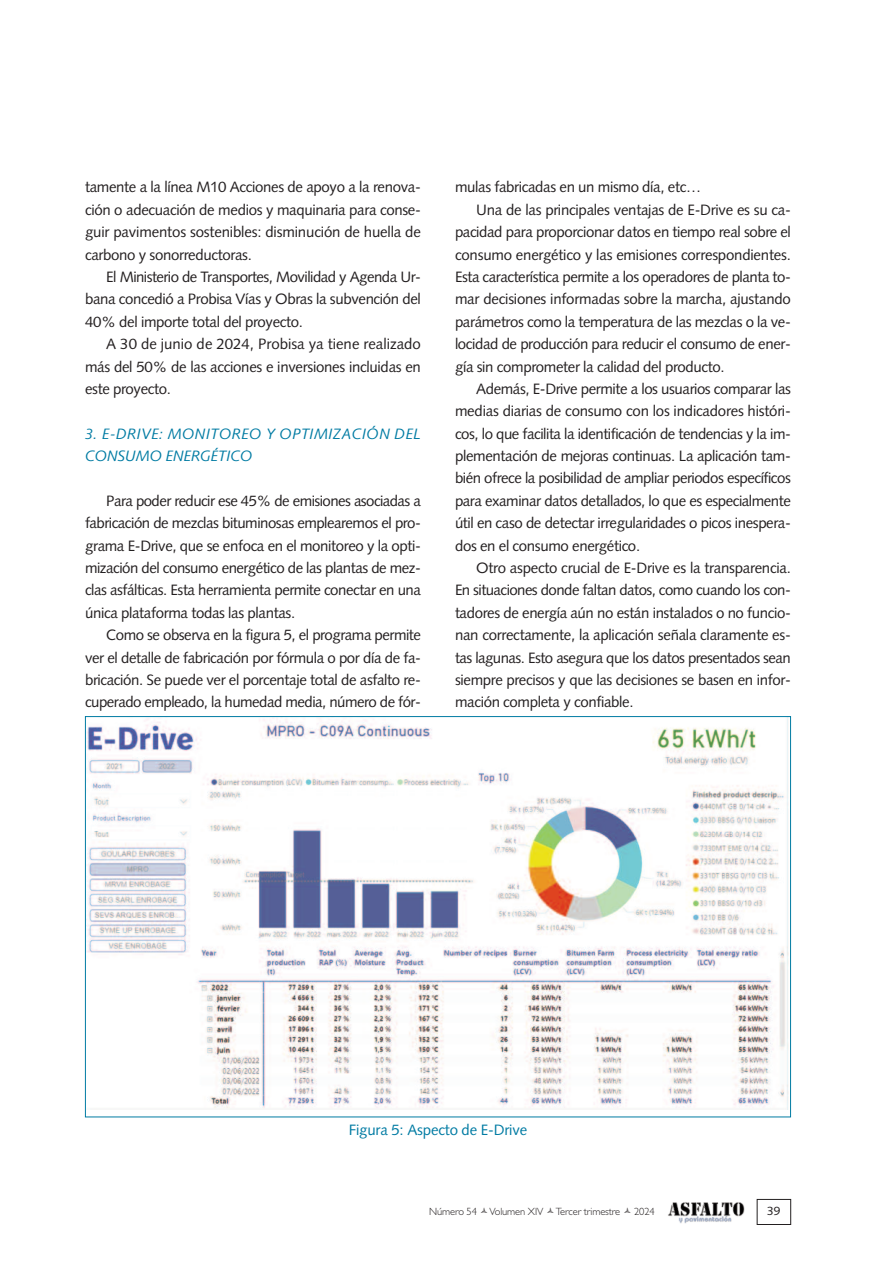
<style>
.page{position:relative;width:893px;height:1263px;background:#fff}
.page>*{position:absolute;margin:0;border:0;box-sizing:border-box;transform-origin:0 0}
.t1{font:15px/22.4px "Syntax LT Std";letter-spacing:-.025em;color:#231f20;text-align:justify}
.t2{font:italic 15px/22.4px "Syntax LT Std";letter-spacing:.02em;color:#007ba3}
.t3{font:15px "Syntax LT Std";letter-spacing:-.01em;color:#007ba3}
.t4{font:12px "Syntax LT Std";color:#231f20}
.t5{font:300 10.5px "Gill Sans";letter-spacing:-.01em;color:#231f20}
</style>
<div class="page">
<img style="left:668px;top:1202px;width:77px;height:21px">
<div style="left:757px;top:1199px;width:34px;height:26px;border:1px solid #231f20"></div>
<img style="left:87px;top:718px;width:702px;height:392px">
<p class="t1" style="left:85px;top:177px;width:337px">tamente a la línea M10 Acciones de apoyo a la renova&shy;ción o adecuación de medios y maquinaria para conse&shy;guir pavimentos sostenibles: disminución de huella de carbono y sonorreductoras.</p>
<p class="t1" style="left:85px;top:267px;width:337px;text-indent:21px">El Ministerio de Transportes, Movilidad y Agenda Ur&shy;bana concedió a Probisa Vías y Obras la subvención del 40% del importe total del proyecto.</p>
<p class="t1" style="left:85px;top:334px;width:337px;text-indent:21px">A 30 de junio de 2024, Probisa ya tiene realizado más del 50% de las acciones e inversiones incluidas en este proyecto.</p>
<p class="t2" style="left:85px;top:424px;width:337px">3. E-DRIVE: MONITOREO Y OPTIMIZACIÓN DEL<br>CONSUMO ENERGÉTICO</p>
<p class="t1" style="left:85px;top:491px;width:337px;text-indent:21px">Para poder reducir ese 45% de emisiones asociadas a fabricación de mezclas bituminosas emplearemos el pro&shy;grama E-Drive, que se enfoca en el monitoreo y la opti&shy;mización del consumo energético de las plantas de mez&shy;clas asfálticas. Esta herramienta permite conectar en una única plataforma todas las plantas.</p>
<p class="t1" style="left:85px;top:625px;width:337px;text-indent:21px">Como se observa en la figura 5, el programa permite ver el detalle de fabricación por fórmula o por día de fa&shy;bricación. Se puede ver el porcentaje total de asfalto re&shy;cuperado empleado, la humedad media, número de fór-</p>
<p class="t1" style="left:455px;top:177px;width:248px">mulas fabricadas en un mismo día, etc…</p>
<p class="t1" style="left:476px;top:200px;width:316px">Una de las principales ventajas de E-Drive es su ca-</p>
<p class="t1" style="left:455px;top:222px;width:337px">pacidad para proporcionar datos en tiempo real sobre el</p>
<p class="t1" style="left:455px;top:245px;width:337px">consumo energético y las emisiones correspondientes.</p>
<p class="t1" style="left:455px;top:267px;width:337px">Esta característica permite a los operadores de planta to-</p>
<p class="t1" style="left:455px;top:289px;width:337px">mar decisiones informadas sobre la marcha, ajustando</p>
<p class="t1" style="left:455px;top:312px;width:337px">parámetros como la temperatura de las mezclas o la ve-</p>
<p class="t1" style="left:455px;top:334px;width:337px">locidad de producción para reducir el consumo de ener-</p>
<p class="t1" style="left:455px;top:356px;width:271px">gía sin comprometer la calidad del producto.</p>
<p class="t1" style="left:476px;top:379px;width:316px">Además, E-Drive permite a los usuarios comparar las</p>
<p class="t1" style="left:455px;top:401px;width:337px">medias diarias de consumo con los indicadores históri-</p>
<p class="t1" style="left:455px;top:424px;width:337px">cos, lo que facilita la identificación de tendencias y la im-</p>
<p class="t1" style="left:455px;top:446px;width:337px">plementación de mejoras continuas. La aplicación tam-</p>
<p class="t1" style="left:455px;top:468px;width:337px">bién ofrece la posibilidad de ampliar periodos específicos</p>
<p class="t1" style="left:455px;top:491px;width:337px">para examinar datos detallados, lo que es especialmente</p>
<p class="t1" style="left:455px;top:513px;width:337px">útil en caso de detectar irregularidades o picos inespera-</p>
<p class="t1" style="left:455px;top:536px;width:187px">dos en el consumo energético.</p>
<p class="t1" style="left:476px;top:558px;width:316px">Otro aspecto crucial de E-Drive es la transparencia.</p>
<p class="t1" style="left:455px;top:580px;width:337px">En situaciones donde faltan datos, como cuando los con-</p>
<p class="t1" style="left:455px;top:603px;width:337px">tadores de energía aún no están instalados o no funcio-</p>
<p class="t1" style="left:455px;top:625px;width:337px">nan correctamente, la aplicación señala claramente es-</p>
<p class="t1" style="left:455px;top:647px;width:337px">tas lagunas. Esto asegura que los datos presentados sean</p>
<p class="t1" style="left:455px;top:670px;width:337px">siempre precisos y que las decisiones se basen en infor-</p>
<p class="t1" style="left:455px;top:692px;width:180px">mación completa y confiable.</p>
<p class="t3" style="left:349px;top:1123px;width:180px">Figura 5: Aspecto de E-Drive</p>
<p class="t5" style="left:429px;top:1205px;width:193px">Número 54 Volumen XIV Tercer trimestre</p>
<p class="t5" style="left:634px;top:1205px;width:22px">2024</p>
<p class="t4" style="left:767px;top:1206px;width:15px">39</p>
</div>
